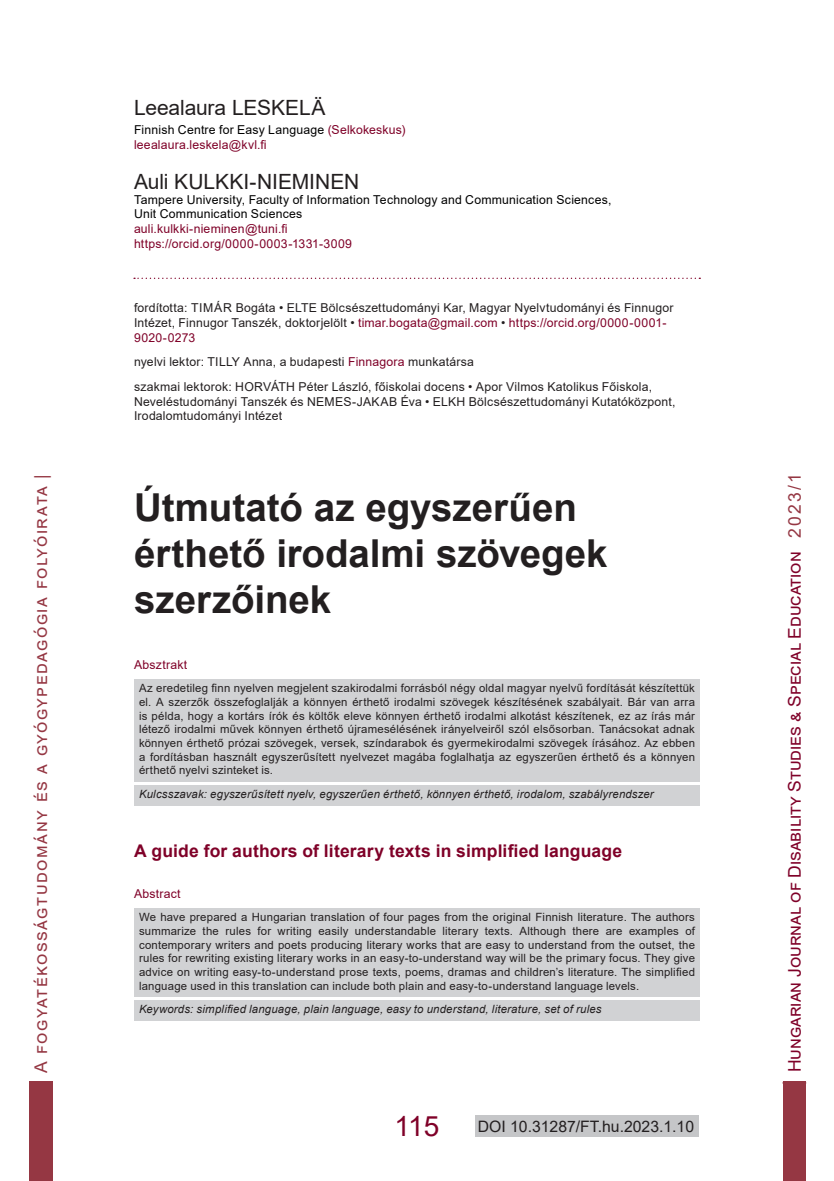
<style>
.page{position:relative;width:834px;height:1181px;background:#fff}
.page>*{position:absolute;margin:0;border:0;box-sizing:border-box;transform-origin:0 0}
.Tanulmánycím{font:700 38.5px/46.2px "Arial";color:#231f20}
.t1{font:28px "Arial";color:#7f0128}
.Normál_tompa{font:21px "Arial";color:#231f20}
.Szerző{font:21px "Arial";letter-spacing:-.005em;color:#231f20}
.t2{font:17.5px "Arial";color:#7f0128}
.t3{font:17.5px "Arial";letter-spacing:.085em;color:#953743}
.Címsor_3{font:700 17.5px "Arial";letter-spacing:.01em;color:#7f0128}
.t4{font:15.75px "Arial";color:#231f20}
.Szerző-2{font:12.25px/14.7px "Arial";letter-spacing:.015em;color:#231f20}
.Normál_tompa-2{font:12.25px/14.7px "Arial";letter-spacing:.015em;color:#000}
.Normál_tompa-3{font:12.25px/14.7px "Arial";letter-spacing:.015em;color:#7f0128}
.Absztrakt_cím{font:12.25px "Arial";letter-spacing:.02em;color:#7f0128}
.Absztrakt{font:11.38px/13.7px "Arial";letter-spacing:.02em;color:#231f20;text-align:justify}
.Absztrakt-2{font:italic 11.38px "Arial";letter-spacing:.015em;color:#231f20}
.s1{color:#000}
.s2{color:#7f0128}
.s3{font-size:24.5px;color:#953743}
.s4{color:#953743}
</style>
<div class="page">
<div style="left:783px;top:1081px;width:22px;height:100px;background:#953743"></div>
<div style="left:29px;top:1081px;width:24px;height:100px;background:#953743"></div>
<div style="left:134px;top:679px;width:565px;height:103px;background:#d1d2d4"></div>
<div style="left:134px;top:784px;width:565px;height:21px;background:#d1d2d4"></div>
<div style="left:134px;top:908px;width:565px;height:89px;background:#d1d2d4"></div>
<div style="left:134px;top:1000px;width:565px;height:20px;background:#d1d2d4"></div>
<svg style="left:134px;top:278px;width:566px;height:1px"></svg>
<div style="left:475px;top:1115px;width:224px;height:21px;background:#c5c6c8"></div>
<h3 class="t3" style="left:29px;top:1085px;width:613px;rotate:-90deg">| A fogyatékosságtudomány és a gyógypedagógia folyóirata |</h3>
<p class="Szerző" style="left:134px;top:93px;width:193px">Leealaura LESKELÄ</p>
<p class="Normál_tompa-3" style="left:134px;top:122px;width:273px"><span class="s1">Finnish Centre for Easy Language</span> (Selkokeskus) leealaura.leskela@kvl.fi</p>
<p class="Normál_tompa" style="left:134px;top:167px;width:227px">Auli KULKKI-NIEMINEN</p>
<p class="Normál_tompa-2" style="left:134px;top:192px;width:479px">Tampere University, Faculty of Information Technology and Communication Sciences, Unit Communication Sciences<br><span class="s2">auli.kulkki-nieminen@tuni.fi<br>https://orcid.org/0000-0003-1331-3009</span></p>
<p class="Szerző-2" style="left:134px;top:300px;width:541px">fordította: TIMÁR Bogáta • ELTE Bölcsészettudományi Kar, Magyar Nyelvtudományi és Finnugor<br>Intézet, Finnugor Tanszék, doktorjelölt • <span class="s2">timar.bogata@gmail.com</span> • <span class="s2">https://orcid.org/0000-0001-<br>9020-0273</span></p>
<p class="Szerző-2" style="left:134px;top:354px;width:341px">nyelvi lektor: TILLY Anna, a budapesti <span class="s2">Finnagora</span> munkatársa</p>
<p class="Szerző-2" style="left:134px;top:379px;width:543px">szakmai lektorok: HORVÁTH Péter László, főiskolai docens • Apor Vilmos Katolikus Főiskola,<br>Neveléstudományi Tanszék és NEMES-JAKAB Éva • ELKH Bölcsészettudományi Kutatóközpont,<br>Irodalomtudományi Intézet</p>
<p class="Tanulmánycím" style="left:134px;top:485px;width:475px">Útmutató az egyszerűen érthető irodalmi szövegek szerzőinek</p>
<p class="Absztrakt_cím" style="left:134px;top:656px;width:55px">Absztrakt</p>
<p class="Absztrakt" style="left:139px;top:681px;width:557px">Az eredetileg finn nyelven megjelent szakirodalmi forrásból négy oldal magyar nyelvű fordítását készítettük el. A szerzők összefoglalják a könnyen érthető irodalmi szövegek készítésének szabályait. Bár van arra is példa, hogy a kortárs írók és költők eleve könnyen érthető irodalmi alkotást készítenek, ez az írás már létező irodalmi művek könnyen érthető újramesélésének irányelveiről szól elsősorban. Tanácsokat adnak könnyen érthető prózai szövegek, versek, színdarabok és gyermekirodalmi szövegek írásához. Az ebben a fordításban használt egyszerűsített nyelvezet magába foglalhatja az egyszerűen érthető és a könnyen érthető nyelvi szinteket is.</p>
<p class="Absztrakt-2" style="left:139px;top:786px;width:516px">Kulcsszavak: egyszerűsített nyelv, egyszerűen érthető, könnyen érthető, irodalom, szabályrendszer</p>
<p class="Címsor_3" style="left:134px;top:838px;width:489px">A guide for authors of literary texts in simplified language</p>
<p class="Absztrakt_cím" style="left:134px;top:885px;width:48px">Abstract</p>
<p class="Absztrakt" style="left:139px;top:910px;width:557px">We have prepared a Hungarian translation of four pages from the original Finnish literature. The authors summarize the rules for writing easily understandable literary texts. Although there are examples of contemporary writers and poets producing literary works that are easy to understand from the outset, the rules for rewriting existing literary works in an easy-to-understand way will be the primary focus. They give advice on writing easy-to-understand prose texts, poems, dramas and children’s literature. The simplified language used in this translation can include both plain and easy-to-understand language levels.</p>
<p class="Absztrakt-2" style="left:139px;top:1002px;width:464px">Keywords: simplified language, plain language, easy to understand, literature, set of rules</p>
<h2 class="t1" style="left:394px;top:1107px;width:46px">115</h2>
<p class="t4" style="left:477px;top:1115px;width:218px">DOI 10.31287/FT.hu.2023.1.10</p>
<h3 class="t2" style="left:782px;top:1086px;width:614px;rotate:-90deg"><span class="s3">|</span> Hungarian Journal of Disability Studies &amp; Special Education <span class="s4">2023/1</span></h3>
</div>
